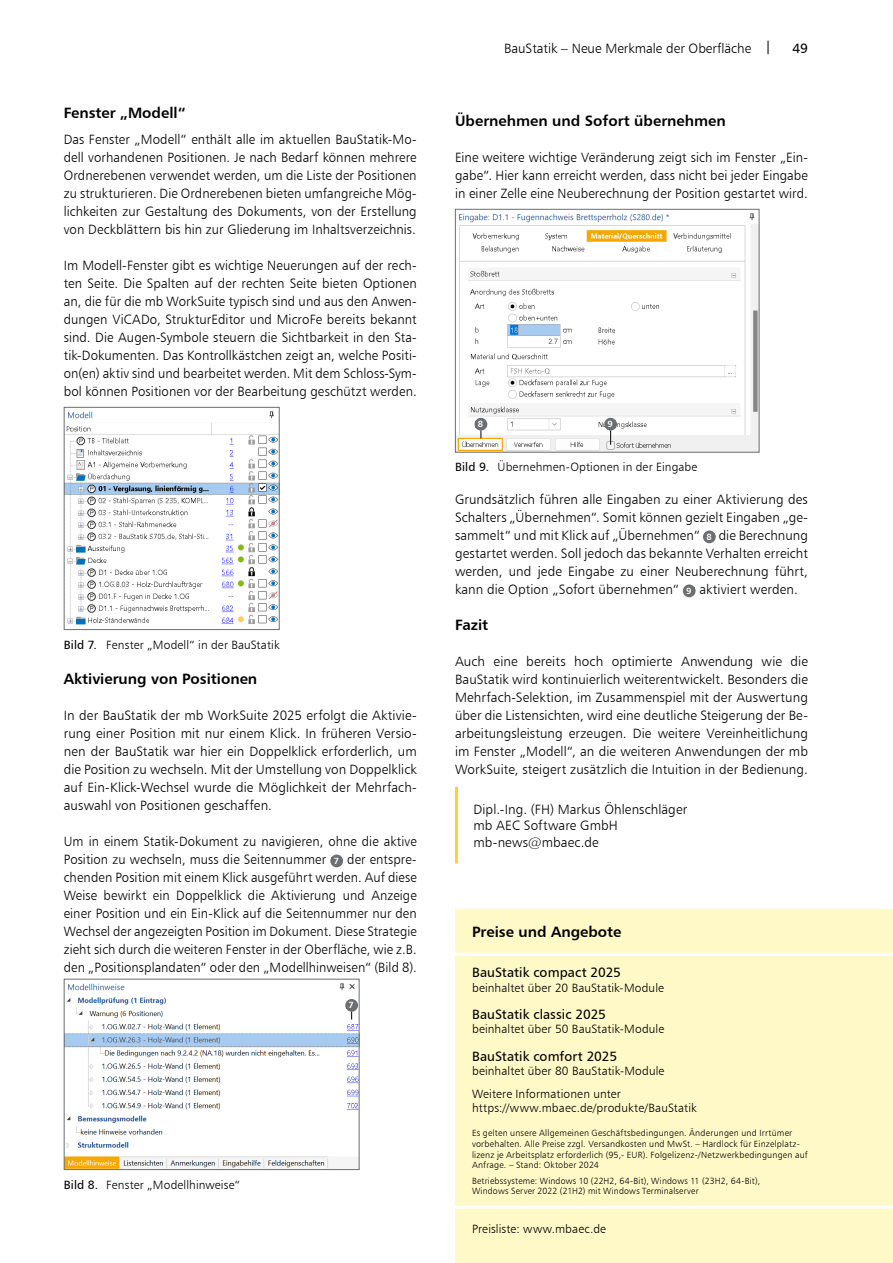
<style>
.page{position:relative;width:893px;height:1263px;background:#fff}
.page>*{position:absolute;margin:0;border:0;box-sizing:border-box;transform-origin:0 0}
.t1{font:15px "Humanist 777 BT Bold B";color:#000}
.t2{font:13.5px/18px "Humanist 777 BT Light B";letter-spacing:.005em;color:#000;text-align:justify}
.t3{font:13.5px "Humanist 777 BT Roman B";letter-spacing:.005em;color:#000}
.t4{font:12px/23px "Humanist 777 BT Light B";letter-spacing:.01em;color:#000}
.t5{font:9px/10.8px "Humanist 777 BT Light B";letter-spacing:.025em;color:#000}
.t6{font:9px "Humanist 777 BT Bold B";color:#fff}
.s1{font-family:"Humanist 777 BT Roman B"}
.s2{font-family:"Humanist 777 BT Bold B";font-size:9px;color:#fff}
</style>
<div class="page">
<img style="left:66px;top:411px;width:212px;height:214px">
<div style="left:64px;top:407px;width:216px;height:223px;border:1px solid #6b6f72"></div>
<svg style="left:330px;top:854px;width:13px;height:13px"></svg>
<div style="left:331px;top:858px;width:11px;height:6px;background:#6b6f72"></div>
<img style="left:66px;top:983px;width:291px;height:185px">
<div style="left:64px;top:979px;width:295px;height:191px;border:1px solid #6b6f72"></div>
<svg style="left:345px;top:999px;width:13px;height:13px"></svg>
<div style="left:346px;top:1002px;width:11px;height:6px;background:#6b6f72"></div>
<img style="left:457px;top:213px;width:300px;height:238px">
<div style="left:455px;top:209px;width:304px;height:244px;border:1px solid #6b6f72"></div>
<div style="left:475px;top:418px;width:12px;height:13px;background:#6b6f72;border-radius:50%"></div>
<svg style="left:604px;top:418px;width:13px;height:13px"></svg>
<div style="left:605px;top:421px;width:11px;height:6px;background:#6b6f72"></div>
<svg style="left:610px;top:431px;width:1px;height:14px"></svg>
<svg style="left:703px;top:530px;width:13px;height:13px"></svg>
<div style="left:704px;top:534px;width:11px;height:6px;background:#6b6f72"></div>
<svg style="left:683px;top:584px;width:13px;height:13px"></svg>
<div style="left:684px;top:588px;width:10px;height:6px;background:#6b6f72"></div>
<hr style="left:455px;top:787px;width:3px;height:76px;background:#ffd329">
<div style="left:455px;top:909px;width:438px;height:354px;background:#fff9c7"></div>
<hr style="left:455px;top:953px;width:255px;height:3px;background:#fff">
<hr style="left:710px;top:953px;width:183px;height:3px;background:#fff">
<hr style="left:455px;top:1205px;width:255px;height:3px;background:#fff">
<hr style="left:710px;top:1205px;width:183px;height:3px;background:#fff">
<p class="t1" style="left:64px;top:103px;width:123px">Fenster „Modell“</p>
<p class="t2" style="left:64px;top:130px;width:354px">Das Fenster „Modell“ enthält alle im aktuellen BauStatik-Mo&shy;dell vorhandenen Positionen. Je nach Bedarf können mehrere Ordnerebenen verwendet werden, um die Liste der Positionen zu strukturieren. Die Ordnerebenen bieten umfangreiche Mög&shy;lichkeiten zur Gestaltung des Dokuments, von der Erstellung von Deckblättern bis hin zur Gliederung im Inhaltsverzeichnis.</p>
<p class="t2" style="left:64px;top:256px;width:354px">Im Modell-Fenster gibt es wichtige Neuerungen auf der rech&shy;ten Seite. Die Spalten auf der rechten Seite bieten Optionen an, die für die mb WorkSuite typisch sind und aus den Anwen&shy;dungen ViCADo, StrukturEditor und MicroFe bereits bekannt sind. Die Augen-Symbole steuern die Sichtbarkeit in den Sta&shy;tik-Dokumenten. Das Kontrollkästchen zeigt an, welche Positi&shy;on(en) aktiv sind und bearbeitet werden. Mit dem Schloss-Sym&shy;bol können Positionen vor der Bearbeitung geschützt werden.</p>
<p class="t4" style="left:64px;top:633px;width:217px"><span class="s1">Bild 7.</span> Fenster „Modell“ in der BauStatik</p>
<p class="t1" style="left:64px;top:669px;width:195px">Aktivierung von Positionen</p>
<p class="t2" style="left:64px;top:706px;width:354px">In der BauStatik der mb WorkSuite 2025 erfolgt die Aktivie&shy;rung einer Position mit nur einem Klick. In früheren Versio&shy;nen der BauStatik war hier ein Doppelklick erforderlich, um die Position zu wechseln. Mit der Umstellung von Doppelklick auf Ein-Klick-Wechsel wurde die Möglichkeit der Mehrfach&shy;auswahl von Positionen geschaffen.</p>
<p class="t2" style="left:64px;top:832px;width:354px">Um in einem Statik-Dokument zu navigieren, ohne die aktive Position zu wechseln, muss die Seitennummer <span class="s2">7</span> der entspre&shy;chenden Position mit einem Klick ausgeführt werden. Auf diese Weise bewirkt ein Doppelklick die Aktivierung und Anzeige einer Position und ein Ein-Klick auf die Seitennummer nur den Wechsel der angezeigten Position im Dokument. Diese Strategie zieht sich durch die weiteren Fenster in der Oberfläche, wie z.B. den „Positionsplandaten“ oder den „Modellhinweisen“ (Bild 8).</p>
<p class="t6" style="left:349px;top:1000px;width:7px">7</p>
<p class="t4" style="left:64px;top:1173px;width:178px"><span class="s1">Bild 8.</span> Fenster „Modellhinweise“</p>
<p class="t2" style="left:504px;top:39px;width:269px">BauStatik – Neue Merkmale der Oberfläche <span class="s1">|</span></p>
<p class="t3" style="left:792px;top:40px;width:17px">49</p>
<p class="t1" style="left:455px;top:111px;width:272px">Übernehmen und Sofort übernehmen</p>
<p class="t2" style="left:455px;top:148px;width:354px">Eine weitere wichtige Veränderung zeigt sich im Fenster „Ein&shy;gabe“. Hier kann erreicht werden, dass nicht bei jeder Eingabe in einer Zelle eine Neuberechnung der Position gestartet wird.</p>
<p class="t6" style="left:478px;top:418px;width:7px">8</p>
<p class="t6" style="left:608px;top:418px;width:7px">9</p>
<p class="t4" style="left:455px;top:455px;width:244px"><span class="s1">Bild 9.</span> Übernehmen-Optionen in der Eingabe</p>
<p class="t2" style="left:455px;top:490px;width:354px">Grundsätzlich führen alle Eingaben zu einer Aktivierung des Schalters „Übernehmen“. Somit können gezielt Eingaben „ge&shy;sammelt“ und mit Klick auf „Übernehmen“ <span class="s2">8</span> die Berechnung gestartet werden. Soll jedoch das bekannte Verhalten erreicht werden, und jede Eingabe zu einer Neuberechnung führt, kann die Option „Sofort übernehmen“ <span class="s2">9</span> aktiviert werden.</p>
<p class="t1" style="left:455px;top:615px;width:35px">Fazit</p>
<p class="t2" style="left:455px;top:652px;width:354px">Auch eine bereits hoch optimierte Anwendung wie die BauStatik wird kontinuierlich weiterentwickelt. Besonders die Mehrfach-Selektion, im Zusammenspiel mit der Auswertung über die Listensichten, wird eine deutliche Steigerung der Be&shy;arbeitungsleistung erzeugen. Die weitere Vereinheitlichung im Fenster „Modell“, an die weiteren Anwendungen der mb WorkSuite, steigert zusätzlich die Intuition in der Bedienung.</p>
<p class="t2" style="left:473px;top:801px;width:215px;line-height:16.2px;text-align:left">Dipl.-Ing. (FH) Markus Öhlenschläger mb AEC Software GmbH mb-news@mbaec.de</p>
<p class="t1" style="left:472px;top:922px;width:151px">Preise und Angebote</p>
<p class="t3" style="left:472px;top:964px;width:150px">BauStatik compact 2025</p>
<p class="t4" style="left:472px;top:976px;width:194px">beinhaltet über 20 BauStatik-Module</p>
<p class="t3" style="left:472px;top:1006px;width:135px">BauStatik classic 2025</p>
<p class="t4" style="left:472px;top:1017px;width:194px">beinhaltet über 50 BauStatik-Module</p>
<p class="t3" style="left:472px;top:1047px;width:147px">BauStatik comfort 2025</p>
<p class="t4" style="left:472px;top:1059px;width:194px">beinhaltet über 80 BauStatik-Module<br>Weitere Informationen unter</p>
<p class="t4" style="left:472px;top:1096px;width:226px">https://www.mbaec.de/produkte/BauStatik</p>
<p class="t5" style="left:472px;top:1127px;width:337px">Es gelten unsere Allgemeinen Geschäftsbedingungen. Änderungen und Irrtümer vorbehalten. Alle Preise zzgl. Versandkosten und MwSt. – Hardlock für Einzelplatz&shy;lizenz je Arbeitsplatz erforderlich (95,- EUR). Folgelizenz-/Netzwerkbedingungen auf Anfrage. – Stand: Oktober 2024</p>
<p class="t5" style="left:472px;top:1175px;width:290px">Betriebssysteme: Windows 10 (22H2, 64-Bit), Windows 11 (23H2, 64-Bit),<br>Windows Server 2022 (21H2) mit Windows Terminalserver</p>
<p class="t4" style="left:472px;top:1217px;width:136px">Preisliste: www.mbaec.de</p>
</div>
